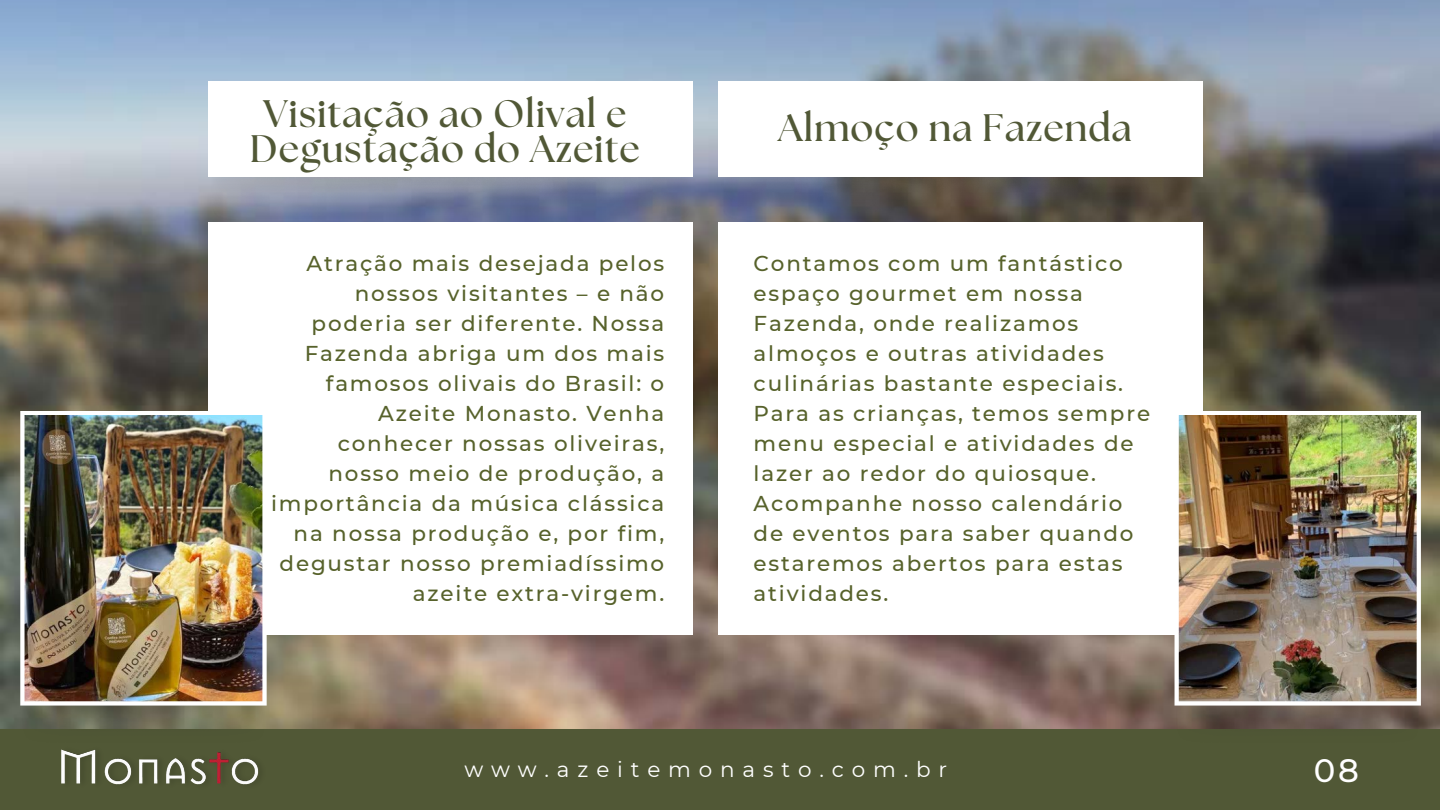
<style>
.page{position:relative;width:1440px;height:810px;background:#fff}
.page>*{position:absolute;margin:0;border:0;box-sizing:border-box;transform-origin:0 0}
.t1{font:700 38.3px/35.3px "The Seasons";letter-spacing:.025em;color:#515836;text-align:center}
.t2{font:500 32.3px "Montserrat";color:#fff}
.t3{font:500 21.5px/30px "Montserrat";letter-spacing:.085em;color:#57622b;text-align:right}
.t4{font:21.5px "Montserrat";letter-spacing:.365em;color:#fff}
</style>
<div class="page">
<img style="left:0;top:0;width:1440px;height:729px">
<div style="left:208px;top:222px;width:484px;height:413px;background:#fff"></div>
<img style="left:208px;top:91px;width:485px;height:132px">
<div style="left:208px;top:81px;width:484px;height:96px;background:#fff"></div>
<div style="left:0;top:729px;width:1440px;height:81px;background:#515836"></div>
<img style="left:61px;top:749px;width:198px;height:36px">
<div style="left:718px;top:222px;width:484px;height:413px;background:#fff"></div>
<img style="left:718px;top:91px;width:486px;height:132px">
<div style="left:718px;top:81px;width:484px;height:96px;background:#fff"></div>
<img style="left:1175px;top:705px;width:246px;height:24px">
<img style="left:1175px;top:411px;width:246px;height:294px">
<img style="left:21px;top:705px;width:246px;height:24px">
<img style="left:20px;top:411px;width:247px;height:294px">
<h1 class="t1" style="left:250px;top:98px;width:392px">Visitação ao Olival e<br>Degustação do Azeite</h1>
<p class="t3" style="left:271px;top:248px;width:395px">Atração mais desejada pelos nossos visitantes – e não poderia ser diferente. Nossa<br>Fazenda abriga um dos mais famosos olivais do Brasil: o<br>Azeite Monasto. Venha conhecer nossas oliveiras, nosso meio de produção, a importância da música clássica na nossa produção e, por fim, degustar nosso premiadíssimo azeite extra-virgem.</p>
<h1 class="t1" style="left:778px;top:112px;width:355px">Almoço na Fazenda</h1>
<p class="t3" style="left:754px;top:248px;width:398px;text-align:left">Contamos com um fantástico espaço gourmet em nossa<br>Fazenda, onde realizamos almoços e outras atividades culinárias bastante especiais.<br>Para as crianças, temos sempre menu especial e atividades de lazer ao redor do quiosque.<br>Acompanhe nosso calendário de eventos para saber quando estaremos abertos para estas atividades.</p>
<p class="t4" style="left:464px;top:756px;width:484px">www.azeitemonasto.com.br</p>
<h2 class="t2" style="left:1314px;top:751px;width:47px">08</h2>
</div>
